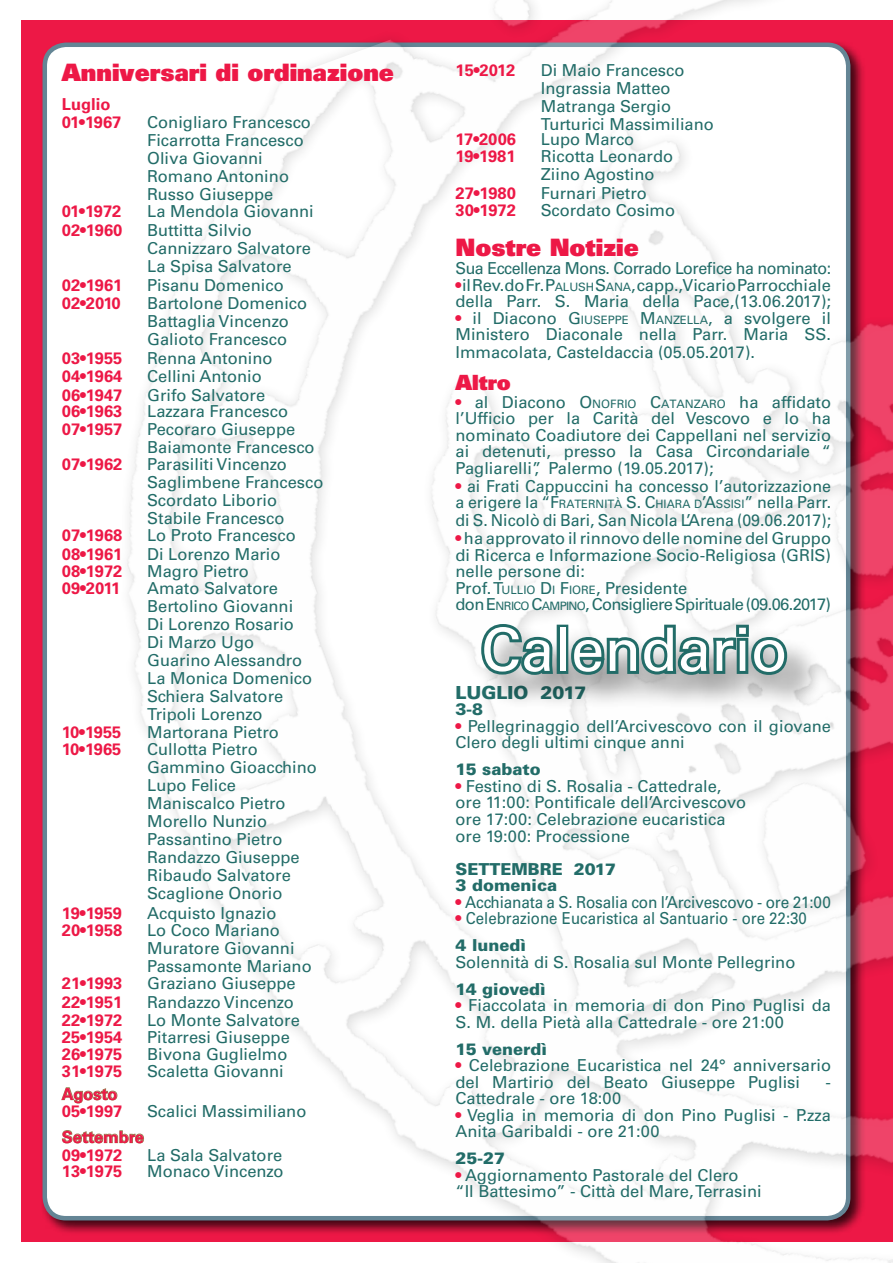
<style>
.page{position:relative;width:893px;height:1263px;background:#fff}
.page>*{position:absolute;margin:0;border:0;box-sizing:border-box;transform-origin:0 0}
.t1{font:60px "Univers LT Std";color:#fff}
.t2{font:24px "Univers LT Std X Black";color:#ed1846}
.t3{font:21px "Univers LT Std X Black";color:#ed1846}
.t4{font:900 18px "Univers LT Std";color:#226c68}
.t5{font:16.5px/18px "Univers LT Std";color:#226c68}
.t6{font:700 16.5px/18.6px "Univers LT Std";color:#ed1846}
.t7{font:900 16.5px/16.5px "Univers LT Std";color:#226c68}
.t8{font:16.5px/27px "Univers LT Std";color:#226c68;scale:.91 1}
.t9{font:16.5px "Univers LT Std";color:#226c68;scale:.93 1}
.t10{font:16.5px "Univers LT Std";letter-spacing:-.03em;color:#226c68}
.s1{color:#ed1846}
.s2{font-style:inherit}
.s3{font-size:11.55px}
.s4{font-weight:900}
</style>
<div class="page">
<img style="left:21px;top:0;width:872px;height:1263px">
<svg style="left:61px;top:1087px;width:57px;height:17px"></svg>
<svg style="left:62px;top:1130px;width:82px;height:14px"></svg>
<div style="left:480px;top:622px;width:341px;height:87px;background:#000;opacity:.4"></div>
<svg style="left:478px;top:621px;width:78px;height:57px"></svg>
<div style="left:557px;top:625px;width:11px;height:49px;border:6px solid #226c68"></div>
<svg style="left:567px;top:622px;width:223px;height:68px"></svg>
<h2 class="t2" style="left:62px;top:57px;width:334px">Anniversari di ordinazione</h2>
<p class="t6" style="left:62px;top:95px;width:61px">Luglio<br>01•1967</p>
<p class="t5" style="left:147px;top:113px;width:165px">Conigliaro Francesco<br>Ficarrotta Francesco<br>Oliva Giovanni<br>Romano Antonino<br>Russo Giuseppe</p>
<p class="t6" style="left:62px;top:202px;width:61px">01•1972</p>
<p class="t5" style="left:147px;top:202px;width:168px">La Mendola Giovanni</p>
<p class="t6" style="left:62px;top:221px;width:62px">02•1960</p>
<p class="t5" style="left:147px;top:221px;width:165px">Buttitta Silvio<br>Cannizzaro Salvatore<br>La Spisa Salvatore</p>
<p class="t6" style="left:62px;top:276px;width:62px">02•1961</p>
<p class="t5" style="left:147px;top:276px;width:138px">Pisanu Domenico</p>
<p class="t6" style="left:62px;top:294px;width:60px">02•2010</p>
<p class="t5" style="left:147px;top:294px;width:162px">Bartolone Domenico<br>Battaglia Vincenzo<br>Galioto Francesco</p>
<p class="t6" style="left:62px;top:349px;width:62px">03•1955</p>
<p class="t5" style="left:147px;top:349px;width:127px">Renna Antonino</p>
<p class="t6" style="left:62px;top:367px;width:62px">04•1964</p>
<p class="t5" style="left:147px;top:367px;width:116px">Cellini Antonio</p>
<p class="t6" style="left:62px;top:386px;width:62px">06•1947</p>
<p class="t5" style="left:147px;top:386px;width:119px">Grifo Salvatore</p>
<p class="t6" style="left:62px;top:402px;width:62px">06•1963</p>
<p class="t5" style="left:147px;top:403px;width:142px">Lazzara Francesco</p>
<p class="t6" style="left:62px;top:420px;width:62px">07•1957</p>
<p class="t5" style="left:147px;top:420px;width:169px">Pecoraro Giuseppe<br>Baiamonte Francesco</p>
<p class="t6" style="left:62px;top:455px;width:62px">07•1962</p>
<p class="t5" style="left:147px;top:456px;width:178px">Parasiliti Vincenzo<br>Saglimbene Francesco<br>Scordato Liborio<br>Stabile Francesco</p>
<p class="t6" style="left:62px;top:526px;width:62px">07•1968</p>
<p class="t5" style="left:147px;top:526px;width:150px">Lo Proto Francesco</p>
<p class="t6" style="left:62px;top:545px;width:62px">08•1961</p>
<p class="t5" style="left:147px;top:545px;width:135px">Di Lorenzo Mario</p>
<p class="t6" style="left:62px;top:561px;width:62px">08•1972</p>
<p class="t5" style="left:147px;top:562px;width:103px">M agro Pietro</p>
<p class="t6" style="left:62px;top:579px;width:60px">09•2011</p>
<p class="t5" style="left:147px;top:579px;width:167px">Amato Salvatore<br>Bertolino Giovanni<br>Di Lorenzo Rosario<br>Di Marzo Ugo<br>Guarino Alessandro<br>La Monica Domenico<br>Schiera Salvatore<br>Tripoli Lorenzo</p>
<p class="t6" style="left:62px;top:723px;width:61px">10•1955</p>
<p class="t5" style="left:147px;top:724px;width:133px">M artorana Pietro</p>
<p class="t6" style="left:62px;top:740px;width:61px">10•1965</p>
<p class="t5" style="left:147px;top:740px;width:171px">Cullotta Pietro<br>Gammino Gioacchino<br>Lupo Felice<br>Maniscalco Pietro<br>Morello Nunzio<br>Passantino Pietro<br>Randazzo Giuseppe<br>Ribaudo Salvatore<br>Scaglione Onorio</p>
<p class="t6" style="left:62px;top:904px;width:62px">19•1959</p>
<p class="t5" style="left:147px;top:904px;width:131px">Acquisto Ignazio</p>
<p class="t6" style="left:62px;top:921px;width:62px">20•1958</p>
<p class="t5" style="left:147px;top:921px;width:166px">Lo Coco M ariano<br>M uratore Giovanni<br>Passamonte Mariano</p>
<p class="t6" style="left:62px;top:974px;width:62px">21•1993</p>
<p class="t5" style="left:147px;top:974px;width:150px">Graziano Giuseppe</p>
<p class="t6" style="left:62px;top:993px;width:62px">22•1951</p>
<p class="t5" style="left:147px;top:994px;width:148px">Randazzo Vincenzo</p>
<p class="t6" style="left:62px;top:1011px;width:62px">22•1972</p>
<p class="t5" style="left:147px;top:1011px;width:154px">Lo M onte Salvatore</p>
<p class="t6" style="left:62px;top:1028px;width:62px">25•1954</p>
<p class="t5" style="left:147px;top:1028px;width:144px">Pitarresi Giuseppe</p>
<p class="t6" style="left:62px;top:1045px;width:62px">26•1975</p>
<p class="t5" style="left:147px;top:1045px;width:142px">Bivona Guglielmo</p>
<p class="t6" style="left:62px;top:1062px;width:62px">31•1975</p>
<p class="t5" style="left:147px;top:1062px;width:138px">Scaletta Giovanni</p>
<p class="t6" style="left:62px;top:1085px;width:62px;line-height:17.5px">Agosto<br>05•1997</p>
<p class="t5" style="left:147px;top:1102px;width:161px">Scalici Massimiliano</p>
<p class="t6" style="left:62px;top:1128px;width:84px;line-height:18px">Settembre<br>09•1972</p>
<p class="t5" style="left:147px;top:1146px;width:137px">La Sala Salvatore</p>
<p class="t6" style="left:62px;top:1162px;width:62px">13•1975</p>
<p class="t5" style="left:147px;top:1162px;width:138px">Monaco Vincenzo</p>
<p class="t6" style="left:455px;top:61px;width:61px">15•2012</p>
<p class="t5" style="left:541px;top:61px;width:175px">Di M aio Francesco<br>Ingrassia M atteo<br>Matranga Sergio<br>Turturici Massimiliano</p>
<p class="t6" style="left:455px;top:130px;width:62px">17•2006</p>
<p class="t5" style="left:541px;top:130px;width:95px">Lupo M arco</p>
<p class="t6" style="left:455px;top:147px;width:62px">19•1981</p>
<p class="t5" style="left:541px;top:148px;width:134px">Ricotta Leonardo<br>Ziino Agostino</p>
<p class="t6" style="left:455px;top:184px;width:62px">27•1980</p>
<p class="t5" style="left:541px;top:184px;width:108px">Furnari Pietro</p>
<p class="t6" style="left:455px;top:201px;width:62px">30•1972</p>
<p class="t5" style="left:541px;top:201px;width:136px">Scordato Cosimo</p>
<h2 class="t2" style="left:455px;top:232px;width:185px">Nostre Notizie</h2>
<p class="t10" style="left:455px;top:259px;width:377px">Sua Eccellenza Mons. Corrado Lorefice ha nominato:</p>
<p class="t5" style="left:455px;top:277px;width:377px;line-height:16.5px"><span class="s1">•</span> il Rev.do Fr. <span class="s2">P</span><span class="s3">ALUSH</span><span class="s2">S</span><span class="s3">ANA</span>, capp., Vicario Parrocchiale della Parr. S. Maria della Pace,(13.06.2017);</p>
<p class="t5" style="left:455px;top:310px;width:377px;line-height:16.5px"><span class="s1">•</span> il Diacono <span class="s2">G</span><span class="s3">IUSEPPE</span> <span class="s2">M</span><span class="s3">ANZELLA</span>, a svolgere il<br>M inistero Diaconale nella Parr. Maria SS.</p>
<p class="t5" style="left:455px;top:344px;width:301px">Immacolata, Casteldaccia (05.05.2017).</p>
<p class="t3" style="left:455px;top:369px;width:57px">Altro</p>
<p class="t5" style="left:455px;top:394px;width:377px;line-height:16.5px;text-align:justify"><span class="s1">•</span> al Diacono <span class="s2">O</span><span class="s3">NOFRIO</span> <span class="s2">C</span><span class="s3">ATANZARO</span> ha affidato l’Ufficio per la Carità del Vescovo e lo ha nominato Coadiutore dei Cappellani nel servizio ai detenuti, presso la Casa Circondariale “ Pagliarelli”, Palermo (19.05.2017);</p>
<p class="t5" style="left:455px;top:478px;width:377px;line-height:16.5px"><span class="s1">•</span> ai Frati Cappuccini ha concesso l’autorizzazione a erigere la “<span class="s2">F</span><span class="s3">RATERNITÀ</span> <span class="s2">S. C</span><span class="s3">HIARA D</span><span class="s2">’A</span><span class="s3">SSISI</span>” nella Parr.</p>
<p class="t5" style="left:455px;top:512px;width:377px">di S. Nicolò di Bari, San Nicola L’Arena (09.06.2017);</p>
<p class="t5" style="left:455px;top:530px;width:377px;line-height:16.5px"><span class="s1">•</span> ha approvato il rinnovo delle nomine del Gruppo di Ricerca e Informazione Socio-Religiosa (GRIS) nelle persone di:<br>Prof. <span class="s2">T</span><span class="s3">ULLIO</span> <span class="s2">D</span><span class="s3">I</span> <span class="s2">F</span><span class="s3">IORE</span>, Presidente<br>don <span class="s2">E</span> <span class="s3">NRICO</span> <span class="s2">C</span><span class="s3">AMPINO</span>, Consigliere Spirituale (09.06.2017)</p>
<h1 class="t1" style="left:481px;top:614px;width:308px">Calendario</h1>
<p class="t4" style="left:455px;top:681px;width:133px">LUGLIO 2017</p>
<p class="t7" style="left:455px;top:701px;width:29px">3-8</p>
<p class="t5" style="left:455px;top:718px;width:377px;line-height:16.5px"><span class="s1">•</span> Pellegrinaggio dell’Arcivescovo con il giovane<br>Clero degli ultimi cinque anni</p>
<p class="t7" style="left:455px;top:761px;width:87px">15 sabato</p>
<p class="t5" style="left:455px;top:778px;width:292px;line-height:16.5px"><span class="s1">•</span> Festino di S. Rosalia - Cattedrale, ore 11:00: Pontificale dell’Arcivescovo ore 17:00: Celebrazione eucaristica ore 19:00: Processione</p>
<p class="t7" style="left:455px;top:860px;width:162px">SETTEMBRE 2017<br>3 domenica</p>
<p class="t9" style="left:455px;top:892px;width:405px"><span class="s1">•</span> Acchianata a S. Rosalia con l’Arcivescovo - ore 21:00</p>
<p class="t8" style="left:455px;top:905px;width:388px"><span class="s1">•</span> Celebrazione Eucaristica al Santuario - ore 22:30<br><span class="s4">4 lunedì</span></p>
<p class="t5" style="left:455px;top:953px;width:341px">Solennità di S. Rosalia sul Monte Pellegrino</p>
<p class="t7" style="left:455px;top:980px;width:92px">14 giovedì</p>
<p class="t5" style="left:455px;top:997px;width:377px;line-height:16.5px"><span class="s1">•</span> Fiaccolata in memoria di don Pino Puglisi da<br>S. M . della Pietà alla Cattedrale - ore 21:00</p>
<p class="t7" style="left:455px;top:1040px;width:93px">15 venerdì</p>
<p class="t5" style="left:455px;top:1057px;width:377px;line-height:16.5px"><span class="s1">•</span> Celebrazione Eucaristica nel 24° anniversario del Martirio del Beato Giuseppe Puglisi</p>
<p class="t5" style="left:826px;top:1073px;width:7px">-</p>
<p class="t5" style="left:455px;top:1089px;width:167px">Cattedrale - ore 18:00</p>
<p class="t5" style="left:455px;top:1106px;width:377px;line-height:16.5px"><span class="s1">•</span> Veglia in memoria di don Pino Puglisi - P.zza<br>Anita Garibaldi - ore 21:00</p>
<p class="t7" style="left:455px;top:1150px;width:51px">25-27</p>
<p class="t5" style="left:455px;top:1166px;width:308px;line-height:16.5px"><span class="s1">•</span> Aggiornamento Pastorale del Clero<br>“Il Battesimo” - Città del M are, Terrasini</p>
</div>
